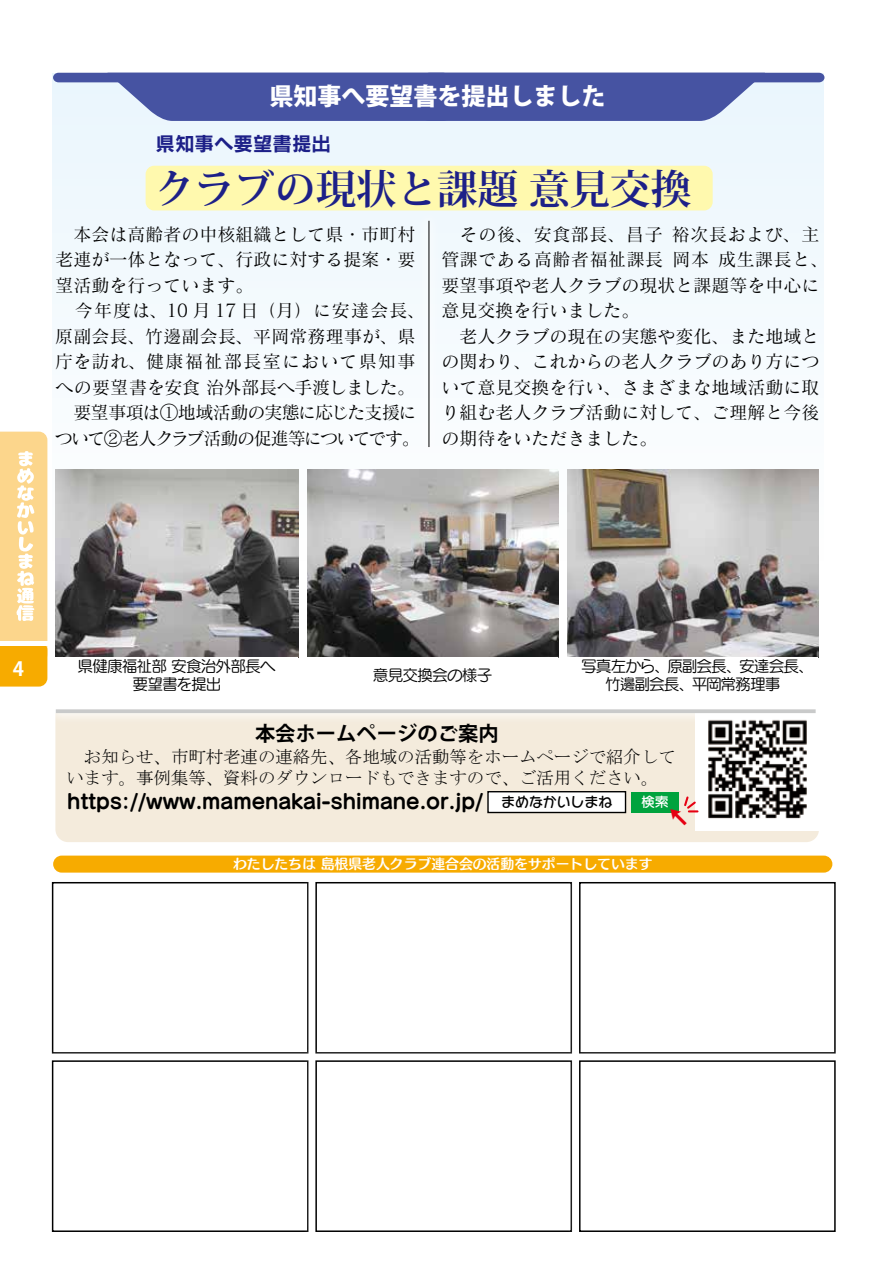
<style>
.page{position:relative;width:893px;height:1263px;background:#fff}
.page>*{position:absolute;margin:0;border:0;box-sizing:border-box;transform-origin:0 0}
.t1{font:700 40.5px "Koz Min Pr 6 N";color:#1d2088}
.t2{font:800 24px "Koz Go Pr 6 N";color:#fff}
.t3{font:20.25px "Seurat Capie Pro B";color:#000}
.t4{font:700 20.25px "Koz Go Pr 6 N";color:#000}
.t5{font:19.5px "Rodin Pro B";color:#1d2088}
.t6{font:700 19.5px "Koz Go Pr 6 N";color:#fff}
.t7{font:18px/25.5px "Matisse Pro M";color:#000}
.t8{font:17.4px/20.9px "MS Mincho";color:#000}
.t9{font:15.75px/18px "Seurat Pro M";letter-spacing:-.06em;color:#000;text-align:center}
.t10{font:13.8px "Humming Std B";color:#fff}
.t11{font:13.8px "Seurat Capie Pro DB";color:#fff}
.s1{font-family:"Seurat Capie Pro DB";font-size:13.8px}
</style>
<div class="page">
<div style="left:52px;top:882px;width:256px;height:171px;border:2px solid #000"></div>
<div style="left:40px;top:1049px;width:280px;height:195px;background:#fff"></div>
<div style="left:52px;top:1060px;width:256px;height:172px;border:2px solid #000"></div>
<div style="left:304px;top:870px;width:280px;height:195px;background:#fff"></div>
<div style="left:315px;top:882px;width:257px;height:171px;border:2px solid #000"></div>
<div style="left:304px;top:1049px;width:280px;height:195px;background:#fff"></div>
<div style="left:315px;top:1060px;width:257px;height:172px;border:2px solid #000"></div>
<div style="left:567px;top:870px;width:281px;height:195px;background:#fff"></div>
<div style="left:579px;top:882px;width:257px;height:171px;border:2px solid #000"></div>
<div style="left:567px;top:1049px;width:281px;height:195px;background:#fff"></div>
<div style="left:579px;top:1060px;width:257px;height:172px;border:2px solid #000"></div>
<div style="left:55px;top:725px;width:764px;height:117px;background:#f4ebdc"></div>
<div style="left:52px;top:73px;width:772px;height:489px;background:#f4fafd"></div>
<svg style="left:53px;top:73px;width:771px;height:48px"></svg>
<hr style="left:429px;top:221px;width:1px;height:226px;background:#000">
<img style="left:568px;top:469px;width:250px;height:188px">
<img style="left:55px;top:469px;width:243px;height:188px">
<img style="left:308px;top:469px;width:250px;height:188px">
<img style="left:696px;top:725px;width:123px;height:105px">
<div style="left:487px;top:791px;width:139px;height:22px;background:#fff;border:1px solid #000"></div>
<div style="left:631px;top:792px;width:47px;height:20px;background:#00a33e"></div>
<svg style="left:55px;top:710px;width:752px;height:15px;background:#efe9e0"></svg>
<svg style="left:56px;top:709px;width:760px;height:4px;background:#cdcece"></svg>
<div style="left:146px;top:166px;width:567px;height:44px;background:#fff9ae;border-radius:9px"></div>
<div style="left:53px;top:855px;width:779px;height:18px;background:#f7ab00;border-radius:9px"></div>
<svg style="left:0;top:432px;width:47px;height:254px;background:#fbd587"></svg>
<svg style="left:666px;top:795px;width:32px;height:33px"></svg>
<h2 class="t2" style="left:270px;top:83px;width:337px">県知事へ要望書を提出しました</h2>
<p class="t5" style="left:156px;top:130px;width:177px">県知事へ要望書提出</p>
<h1 class="t1" style="left:154px;top:166px;width:539px">クラブの現状と課題 意見交換</h1>
<p class="t7" style="left:55px;top:221px;width:372px">　本会は高齢者の中核組織として県・市町村老連が一体となって、行政に対する提案・要望活動を行っています。<br>　今年度は、10 月 17 日（月）に安達会長、原副会長、竹邊副会長、平岡常務理事が、県庁を訪れ、健康福祉部長室において県知事への要望書を安食 治外部長へ手渡しました。　要望事項は①地域活動の実態に応じた支援について②老人クラブ活動の促進等についてです。</p>
<p class="t7" style="left:441px;top:221px;width:388px">　その後、安食部長、昌子 裕次長および、主管課である高齢者福祉課長 岡本 成生課長と、要望事項や老人クラブの現状と課題等を中心に意見交換を行いました。<br>　老人クラブの現在の実態や変化、また地域との関わり、これからの老人クラブのあり方について意見交換を行い、さまざまな地域活動に取り組む老人クラブ活動に対して、ご理解と今後の期待をいただきました。</p>
<p class="t6" style="left:13px;top:658px;width:13px">4</p>
<p class="t9" style="left:77px;top:657px;width:200px">県健康福祉部 安食治外部長へ要望書を提出</p>
<p class="t9" style="left:373px;top:666px;width:121px">意見交換会の様子</p>
<p class="t9" style="left:581px;top:657px;width:234px">写真左から、原副会長、安達会長、竹邊副会長、平岡常務理事</p>
<p class="t4" style="left:255px;top:723px;width:245px">本会ホームページのご案内</p>
<p class="t8" style="left:67px;top:746px;width:611px;text-indent:17px">お知らせ、市町村老連の連絡先、各地域の活動等をホームページで紹介しています。事例集等、資料のダウンロードもできますので、ご活用ください。</p>
<p class="t3" style="left:67px;top:787px;width:546px">https://www.mamenakai-shimane.or.jp/ <span class="s1">まめなかいしまね</span></p>
<p class="t11" style="left:641px;top:793px;width:29px">検索</p>
<p class="t10" style="left:233px;top:854px;width:421px">わたしたちは 島根県老人クラブ連合会の活動をサポートしています</p>
</div>
